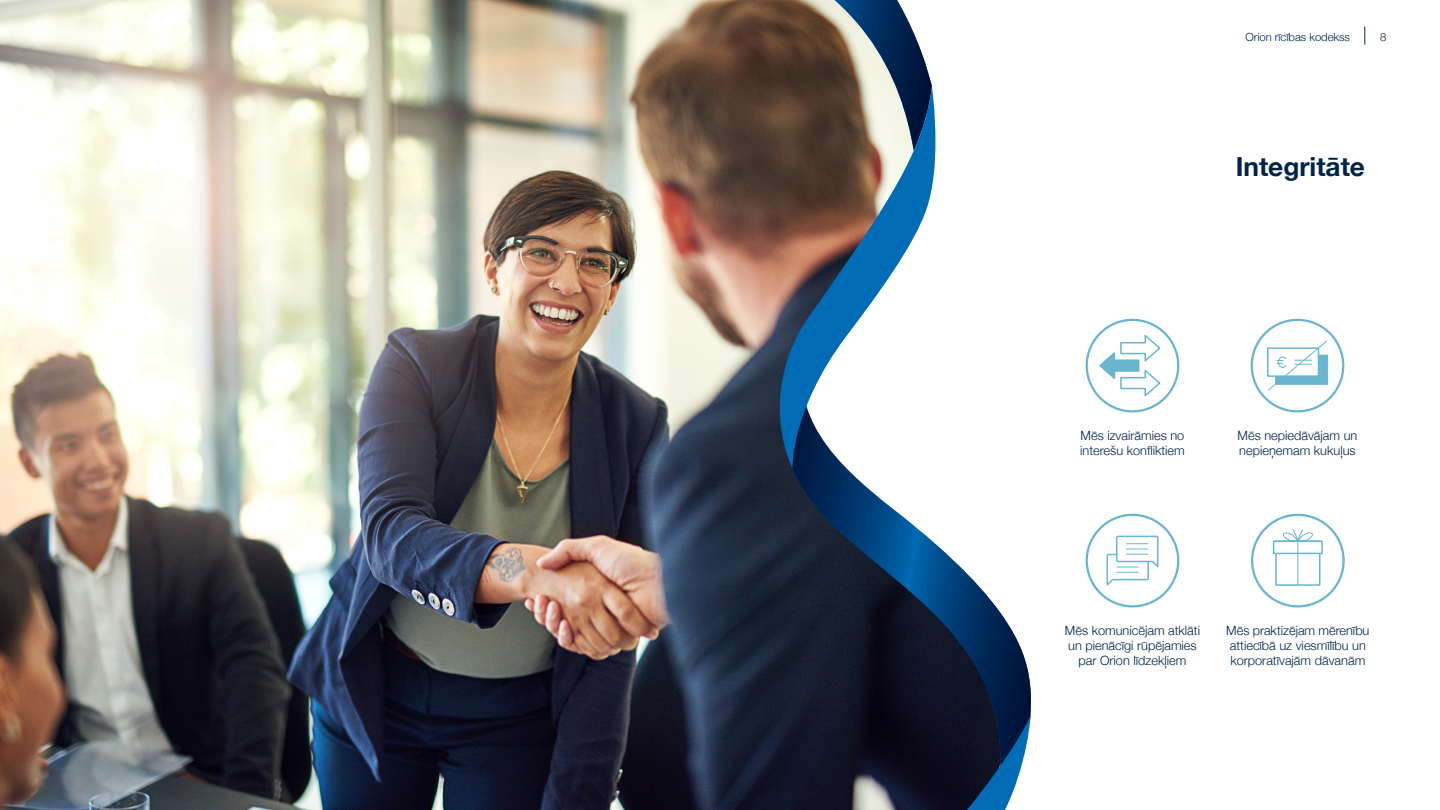
<style>
.page{position:relative;width:1440px;height:810px;background:#fff}
.page>*{position:absolute;margin:0;border:0;box-sizing:border-box;transform-origin:0 0}
.t1{font:700 26.25px "Helvetica Neue";color:#00234a}
.t2{font:300 12.75px/15px "Helvetica Neue";color:#00234a}
.t3{font:300 11.25px "Helvetica Neue";color:#00234a}
</style>
<div class="page">
<img style="left:0;top:0;width:778px;height:810px">
<svg style="left:1085px;top:26px;width:281px;height:579px"></svg>
<svg style="left:778px;top:468px;width:253px;height:246px"></svg>
<svg style="left:735px;top:0;width:197px;height:151px;background:#615b59"></svg>
<svg style="left:735px;top:714px;width:296px;height:96px;background:#1c263a"></svg>
<svg style="left:774px;top:87px;width:162px;height:381px"></svg>
<svg style="left:1365px;top:27px;width:1px;height:18px"></svg>
<div style="left:1086px;top:514px;width:93px;height:94px;border:2px solid #69b5d1;border-radius:50%"></div>
<svg style="left:1105px;top:535px;width:55px;height:54px"></svg>
<div style="left:1251px;top:319px;width:93px;height:93px;border:2px solid #69b5d1;border-radius:50%"></div>
<svg style="left:1267px;top:340px;width:61px;height:51px"></svg>
<div style="left:1086px;top:319px;width:93px;height:94px;border:2px solid #69b5d1;border-radius:50%"></div>
<svg style="left:1098px;top:332px;width:64px;height:67px"></svg>
<div style="left:1251px;top:514px;width:94px;height:94px;border:2px solid #69b5d1;border-radius:50%"></div>
<div style="left:1275px;top:541px;width:45px;height:45px;background:#fff;border:2px solid #69b5d1"></div>
<div style="left:1273px;top:541px;width:50px;height:13px;background:#fff;border:2px solid #69b5d1"></div>
<hr style="left:1298px;top:541px;width:1px;height:44px;background:#69b5d1">
<svg style="left:1282px;top:529px;width:32px;height:13px"></svg>
<p class="t3" style="left:1246px;top:28px;width:106px">Orion rīcības kodekss</p>
<p class="t3" style="left:1380px;top:28px;width:8px">8</p>
<h1 class="t1" style="left:1236px;top:146px;width:131px">Integritāte</h1>
<p class="t2" style="left:1080px;top:427px;width:106px">Mēs izvairāmies no interešu konfliktiem</p>
<p class="t2" style="left:1238px;top:427px;width:121px">Mēs nepiedāvājam un nepieņemam kukuļus</p>
<p class="t2" style="left:1065px;top:622px;width:137px;text-align:center">Mēs komunicējam atklāti un pienācīgi rūpējamies par Orion līdzekļiem</p>
<p class="t2" style="left:1226px;top:622px;width:145px">Mēs praktizējam mērenību attiecībā uz viesmīlību un korporatīvajām dāvanām</p>
</div>
